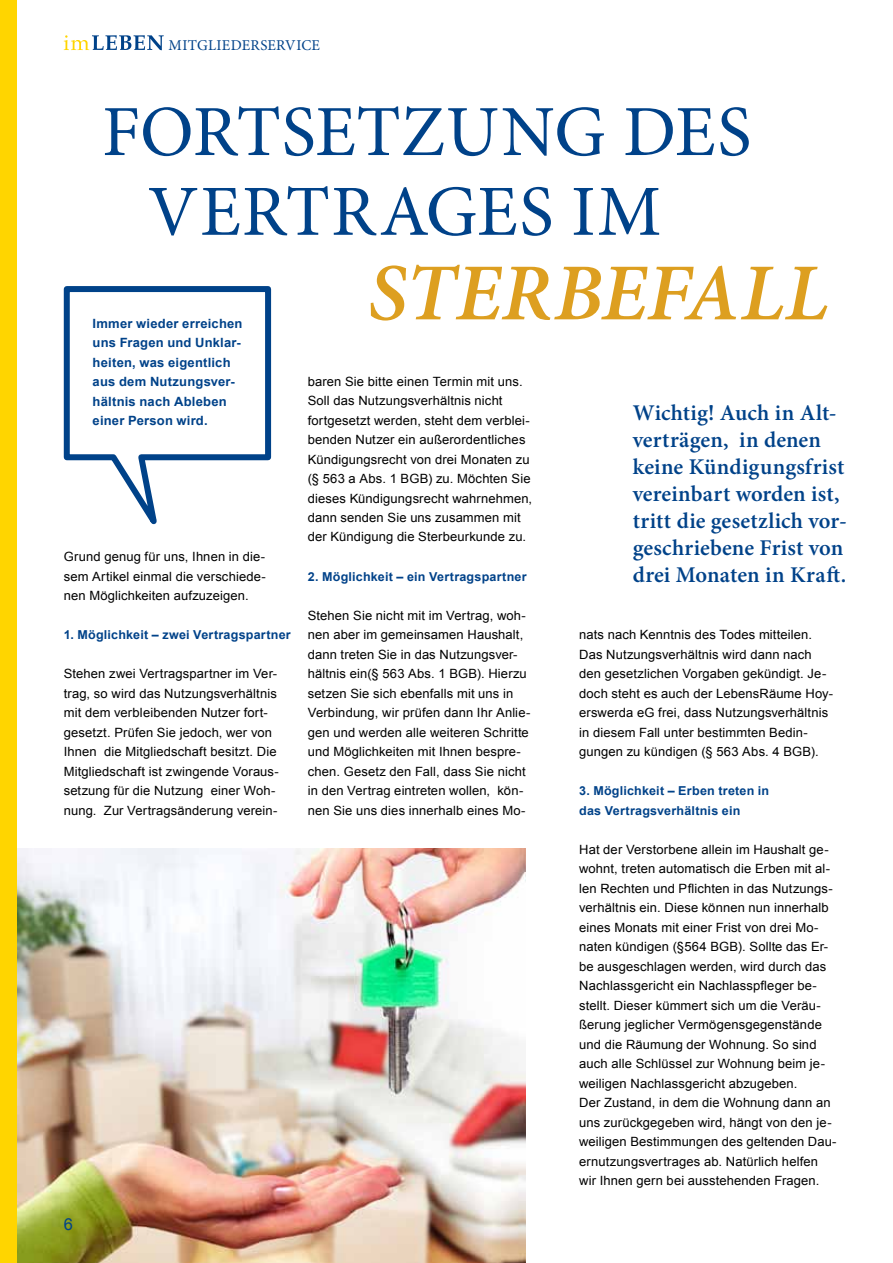
<style>
.page{position:relative;width:893px;height:1263px;background:#fff}
.page>*{position:absolute;margin:0;border:0;box-sizing:border-box;transform-origin:0 0}
.t1{font:italic 600 81px "Minion Pro";color:#dd9f20}
.t2{font:72px "Minion Pro";letter-spacing:.005em;color:#004289}
.t3{font:600 22.5px/27px "Minion Pro";letter-spacing:.005em;color:#004289}
.t4{font:16.5px "Arial";color:#004289}
.t5{font:15px "Minion Pro";letter-spacing:.02em;color:#004289}
.t6{font:12.75px/19.5px "Arial";letter-spacing:.01em;color:#000}
.t7{font:700 12.75px/19.5px "Arial";letter-spacing:.015em;color:#004289}
.t8{font:700 12.3px/19.5px "Arial";letter-spacing:.015em;color:#004289}
</style>
<div class="page">
<div style="left:0;top:0;width:17px;height:1263px;background:#ffd500"></div>
<svg style="left:64px;top:35px;width:100px;height:15px"></svg>
<svg style="left:63px;top:286px;width:209px;height:239px"></svg>
<img style="left:17px;top:848px;width:508px;height:415px">
<p class="t5" style="left:169px;top:35px;width:153px">MITGLIEDERSERVICE</p>
<h2 class="t2" style="left:102px;top:84px;width:651px">FORTSETZUNG DES</h2>
<h2 class="t2" style="left:148px;top:164px;width:515px">VERTRAGES IM</h2>
<p class="t7" style="left:93px;top:314px;width:151px">Immer wieder erreichen uns Fragen und Unklar&shy;heiten, was eigentlich aus dem Nutzungsver&shy;hältnis nach Ableben einer Person wird.</p>
<p class="t6" style="left:64px;top:547px;width:204px;text-align:justify">Grund genug für uns, Ihnen in die&shy;sem Artikel einmal die verschiede&shy;nen Möglichkeiten aufzuzeigen.</p>
<p class="t8" style="left:64px;top:625px;width:229px">1. Möglichkeit – zwei Vertragspartner</p>
<p class="t6" style="left:64px;top:664px;width:216px">Stehen zwei Vertragspartner im Ver&shy;trag, so wird das Nutzungsverhältnis mit dem verbleibenden Nutzer fort&shy;gesetzt. Prüfen Sie jedoch, wer von Ihnen die Mitgliedschaft besitzt. Die Mitgliedschaft ist zwingende Voraus&shy;setzung für die Nutzung einer Woh&shy;nung. Zur Vertragsänderung verein-</p>
<p class="t4" style="left:64px;top:1214px;width:11px">6</p>
<h1 class="t1" style="left:368px;top:237px;width:462px">STERBEFALL</h1>
<p class="t6" style="left:308px;top:371px;width:226px">baren Sie bitte einen Termin mit uns.<br>Soll das Nutzungsverhältnis nicht fortgesetzt werden, steht dem verblei&shy;benden Nutzer ein außerordentliches Kündigungsrecht von drei Monaten zu (§ 563 a Abs. 1 BGB) zu. Möchten Sie dieses Kündigungsrecht wahrnehmen, dann senden Sie uns zusammen mit der Kündigung die Sterbeurkunde zu.</p>
<p class="t8" style="left:308px;top:567px;width:220px">2. Möglichkeit – ein Vertragspartner</p>
<p class="t6" style="left:308px;top:605px;width:224px">Stehen Sie nicht mit im Vertrag, woh&shy;nen aber im gemeinsamen Haushalt, dann treten Sie in das Nutzungsver&shy;hältnis ein(§ 563 Abs. 1 BGB). Hierzu setzen Sie sich ebenfalls mit uns in Verbindung, wir prüfen dann Ihr Anlie&shy;gen und werden alle weiteren Schritte und Möglichkeiten mit Ihnen bespre&shy;chen. Gesetz den Fall, dass Sie nicht in den Vertrag eintreten wollen, kön&shy;nen Sie uns dies innerhalb eines Mo-</p>
<h3 class="t3" style="left:633px;top:399px;width:216px">Wichtig! Auch in Alt&shy;verträgen, in denen keine Kündigungsfrist vereinbart worden ist, tritt die gesetzlich vor&shy;geschriebene Frist von drei Monaten in Kraft.</h3>
<p class="t6" style="left:579px;top:625px;width:256px">nats nach Kenntnis des Todes mitteilen.<br>Das Nutzungsverhältnis wird dann nach den gesetzlichen Vorgaben gekündigt. Je&shy;doch steht es auch der LebensRäume Hoy&shy;erswerda eG frei, dass Nutzungsverhältnis in diesem Fall unter bestimmten Bedin&shy;gungen zu kündigen (§ 563 Abs. 4 BGB).</p>
<p class="t8" style="left:579px;top:781px;width:192px">3. Möglichkeit – Erben treten in das Vertragsverhältnis ein</p>
<p class="t6" style="left:579px;top:839px;width:259px">Hat der Verstorbene allein im Haushalt ge&shy;wohnt, treten automatisch die Erben mit al&shy;len Rechten und Pflichten in das Nutzungs&shy;verhältnis ein. Diese können nun innerhalb eines Monats mit einer Frist von drei Mo&shy;naten kündigen (§564 BGB). Sollte das Er&shy;be ausgeschlagen werden, wird durch das Nachlassgericht ein Nachlasspfleger be&shy;stellt. Dieser kümmert sich um die Veräu&shy;ßerung jeglicher Vermögensgegenstände und die Räumung der Wohnung. So sind auch alle Schlüssel zur Wohnung beim je&shy;weiligen Nachlassgericht abzugeben.<br>Der Zustand, in dem die Wohnung dann an uns zurückgegeben wird, hängt von den je&shy;weiligen Bestimmungen des geltenden Dau&shy;ernutzungsvertrages ab. Natürlich helfen wir Ihnen gern bei ausstehenden Fragen.</p>
</div>
